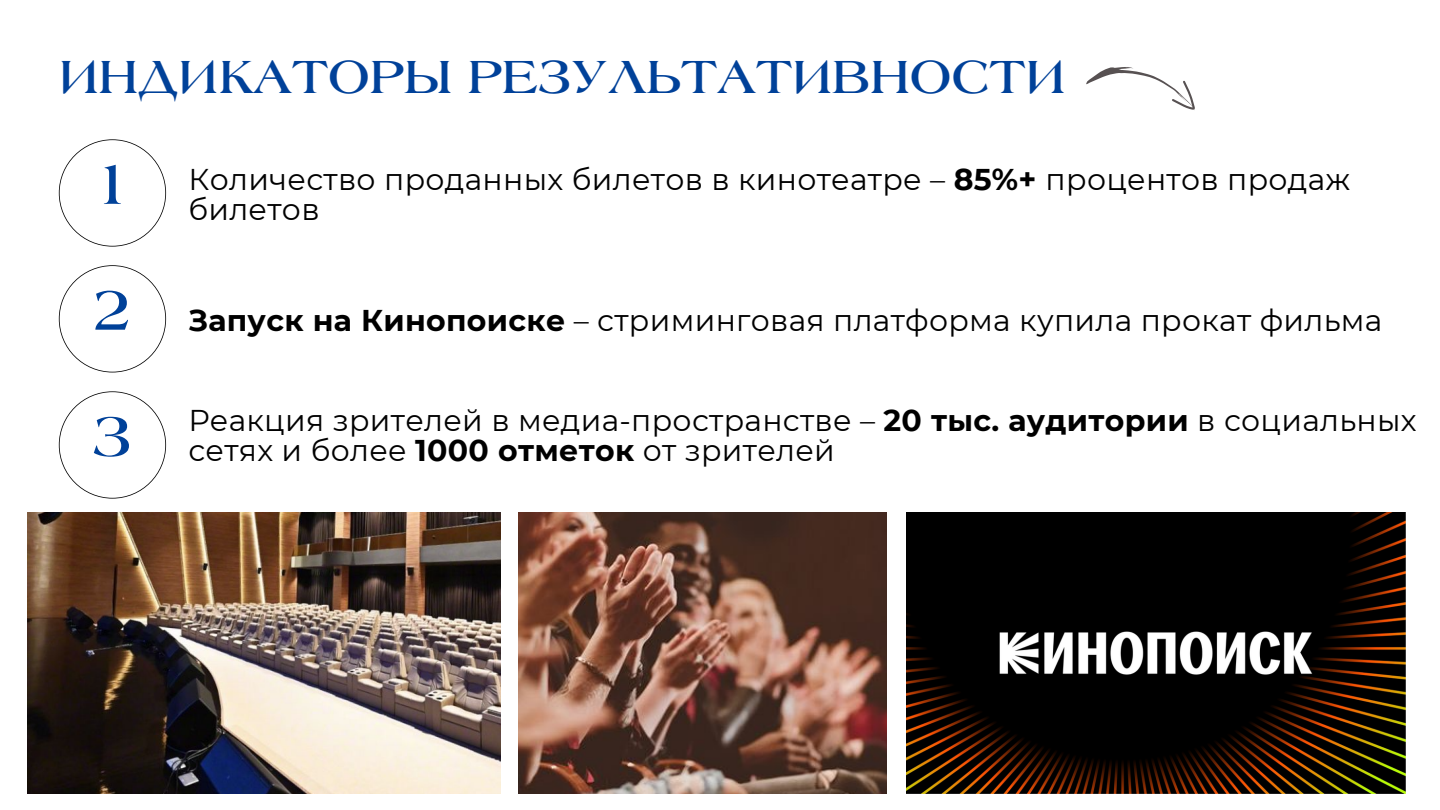
<style>
.page{position:relative;width:1440px;height:810px;background:#fff}
.page>*{position:absolute;margin:0;border:0;box-sizing:border-box;transform-origin:0 0}
.t1{font:700 62px "Laguna";color:#004199}
.t2{font:700 50px "Laguna";color:#004199}
.t3{font:30px/30px "Montserrat";letter-spacing:.01em;color:#000}
.s1{font-weight:700}
</style>
<div class="page">
<svg style="left:1086px;top:67px;width:109px;height:43px"></svg>
<svg style="left:59px;top:139px;width:107px;height:108px"></svg>
<svg style="left:59px;top:265px;width:107px;height:107px"></svg>
<svg style="left:59px;top:391px;width:107px;height:108px"></svg>
<img style="left:907px;top:513px;width:499px;height:280px">
<img style="left:27px;top:513px;width:474px;height:280px">
<img style="left:519px;top:513px;width:367px;height:280px">
<p class="t2" style="left:59px;top:57px;width:1008px">ИНДИКАТОРЫ РЕЗУЛЬТАТИВНОСТИ</p>
<p class="t1" style="left:92px;top:159px;width:42px">1</p>
<p class="t1" style="left:92px;top:285px;width:42px">2</p>
<p class="t3" style="left:188px;top:164px;width:1164px">Количество проданных билетов в кинотеатре – <span class="s1">85%+</span> процентов продаж</p>
<p class="t3" style="left:188px;top:194px;width:133px">билетов</p>
<p class="t3" style="left:188px;top:305px;width:1196px"><span class="s1">Запуск на Кинопоиске</span> – стриминговая платформа купила прокат фильма</p>
<p class="t1" style="left:92px;top:411px;width:42px">3</p>
<p class="t3" style="left:188px;top:405px;width:1230px">Реакция зрителей в медиа-пространстве – <span class="s1">20 тыс. аудитории</span> в социальных сетях и более <span class="s1">1000 отметок</span> от зрителей</p>
</div>
